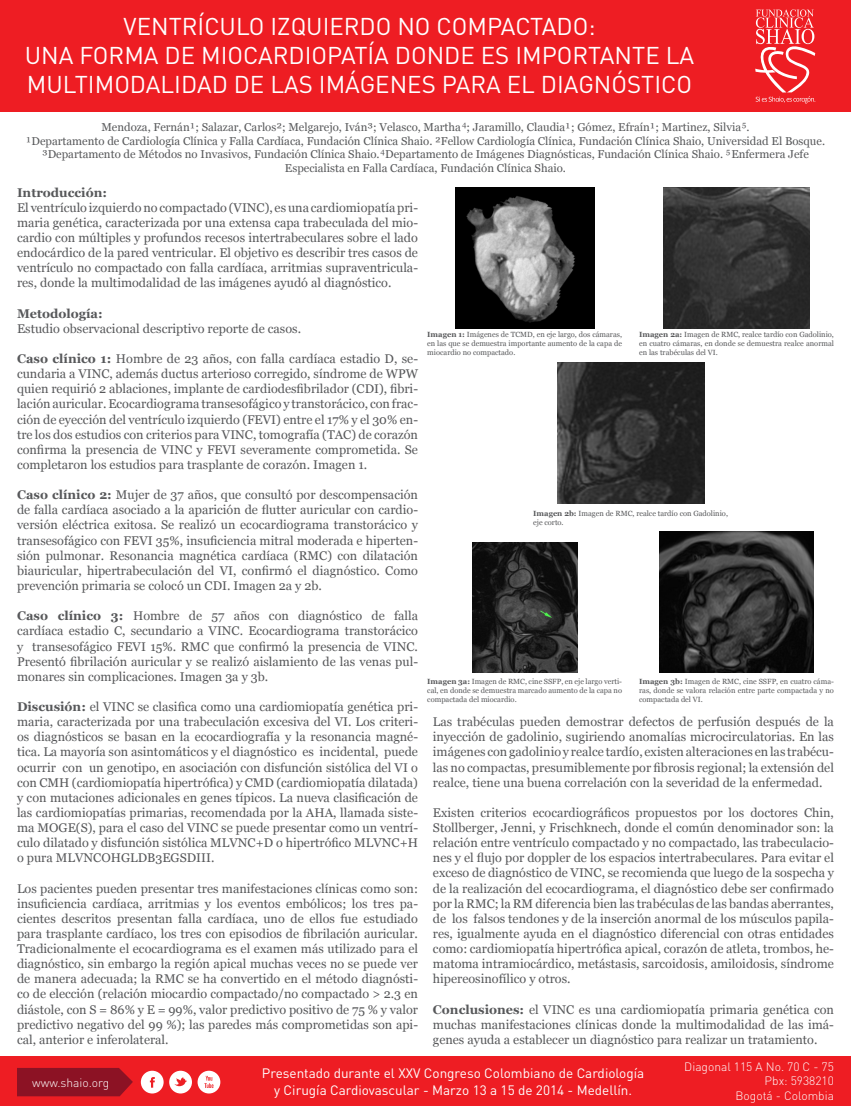
<style>
.page{position:relative;width:851px;height:1106px;background:#fff}
.page>*{position:absolute;margin:0;border:0;box-sizing:border-box;transform-origin:0 0}
.t1{font:24px/28.8px "DIN Pro";color:#fff}
.t2{font:13.5px/16.2px "DIN Pro";color:#fff;text-align:center}
.t3{font:12.6px/15.1px "Georgia";color:#57585a;text-align:justify}
.t4{font:700 12.6px "Georgia";color:#57585a}
.t5{font:300 12px "DIN Pro";color:#fff}
.t6{font:11.4px/13.7px "Georgia";color:#57585a;text-align:center}
.t7{font:7.8px "Georgia";color:#57585a}
.t8{font:7.5px/9px "Georgia";color:#57585a;text-align:justify}
.s1{font-weight:700}
</style>
<div class="page">
<div style="left:0;top:0;width:850px;height:112px;background:#ee1d23"></div>
<div style="left:0;top:1056px;width:850px;height:50px;background:#ee1d23"></div>
<img style="left:455px;top:187px;width:139px;height:142px">
<img style="left:663px;top:187px;width:146px;height:142px">
<img style="left:557px;top:362px;width:147px;height:142px">
<img style="left:472px;top:542px;width:105px;height:131px">
<img style="left:659px;top:532px;width:154px;height:141px">
<svg style="left:755px;top:9px;width:60px;height:94px"></svg>
<div style="left:17px;top:1068px;width:116px;height:28px;background:#8c1224"></div>
<div style="left:197px;top:1070px;width:23px;height:23px;background:#fff;border-radius:50%"></div>
<svg style="left:204px;top:1075px;width:9px;height:13px"></svg>
<div style="left:169px;top:1070px;width:23px;height:23px;background:#fff;border-radius:50%"></div>
<svg style="left:174px;top:1077px;width:13px;height:9px"></svg>
<div style="left:141px;top:1070px;width:23px;height:23px;background:#fff;border-radius:50%"></div>
<svg style="left:150px;top:1077px;width:5px;height:10px"></svg>
<p class="t1" style="left:123px;top:11px;width:473px">VENTRÍCULO IZQUIERDO NO COMPACTADO:</p>
<p class="t1" style="left:25px;top:40px;width:670px">UNA FORMA DE MIOCARDIOPATÍA DONDE ES IMPORTANTE LA<br>MULTIMODALIDAD DE LAS IMÁGENES PARA EL DIAGNÓSTICO</p>
<p class="t6" style="left:101px;top:120px;width:649px">Mendoza, Fernán¹; Salazar, Carlos²; Melgarejo, Iván³; Velasco, Martha ; Jaramillo, Claudia¹; Gómez, Efraín¹; Martinez, Silvia .</p>
<p class="t6" style="left:26px;top:134px;width:800px">¹Departamento de Cardiología Clínica y Falla Cardíaca, Fundación Clínica Shaio. ²Fellow Cardiología Clínica, Fundación Clínica Shaio, Universidad El Bosque.<br>³Departamento de Métodos no Invasivos, Fundación Clínica Shaio. Departamento de Imágenes Diagnósticas, Fundación Clínica Shaio. Enfermera Jefe<br>Especialista en Falla Cardíaca, Fundación Clínica Shaio.</p>
<p class="t4" style="left:17px;top:184px;width:91px">Introducción:</p>
<p class="t3" style="left:17px;top:200px;width:402px">El ventrículo izquierdo no compactado (VINC), es una cardiomiopatía pri&shy;maria genética, caracterizada por una extensa capa trabeculada del mio&shy;cardio con múltiples y profundos recesos intertrabeculares sobre el lado endocárdico de la pared ventricular. El objetivo es describir tres casos de ventrículo no compactado con falla cardíaca, arritmias supraventricula&shy;res, donde la multimodalidad de las imágenes ayudó al diagnóstico.</p>
<p class="t4" style="left:17px;top:305px;width:87px">Metodología:</p>
<p class="t3" style="left:17px;top:321px;width:285px">Estudio observacional descriptivo reporte de casos.</p>
<p class="t3" style="left:17px;top:351px;width:402px"><span class="s1">Caso clínico 1:</span> Hombre de 23 años, con falla cardíaca estadio D, se&shy;cundaria a VINC, además ductus arterioso corregido, síndrome de WPW quien requirió 2 ablaciones, implante de cardiodesfibrilador (CDI), fibri&shy;lación auricular. Ecocardiograma transesofágico y transtorácico, con frac&shy;ción de eyección del ventrículo izquierdo (FEVI) entre el 17% y el 30% en&shy;tre los dos estudios con criterios para VINC, tomografía (TAC) de corazón confirma la presencia de VINC y FEVI severamente comprometida. Se completaron los estudios para trasplante de corazón. Imagen 1.</p>
<p class="t3" style="left:17px;top:487px;width:402px"><span class="s1">Caso clínico 2:</span> Mujer de 37 años, que consultó por descompensación de falla cardíaca asociado a la aparición de flutter auricular con cardio&shy;versión eléctrica exitosa. Se realizó un ecocardiograma transtorácico y transesofágico con FEVI 35%, insuficiencia mitral moderada e hiperten&shy;sión pulmonar. Resonancia magnética cardíaca (RMC) con dilatación biauricular, hipertrabeculación del VI, confirmó el diagnóstico. Como prevención primaria se colocó un CDI. Imagen 2a y 2b.</p>
<p class="t3" style="left:17px;top:608px;width:402px"><span class="s1">Caso clínico 3:</span> Hombre de 57 años con diagnóstico de falla cardíaca estadio C, secundario a VINC. Ecocardiograma transtorácico y transesofágico FEVI 15%. RMC que confirmó la presencia de VINC.<br>Presentó fibrilación auricular y se realizó aislamiento de las venas pul&shy;monares sin complicaciones. Imagen 3a y 3b.</p>
<p class="t3" style="left:17px;top:699px;width:402px"><span class="s1">Discusión:</span> el VINC se clasifica como una cardiomiopatía genética pri&shy;maria, caracterizada por una trabeculación excesiva del VI. Los criteri&shy;os diagnósticos se basan en la ecocardiografía y la resonancia magné&shy;tica. La mayoría son asintomáticos y el diagnóstico es incidental, puede ocurrir con un genotipo, en asociación con disfunción sistólica del VI o con CMH (cardiomiopatía hipertrófica) y CMD (cardiomiopatía dilatada) y con mutaciones adicionales en genes típicos. La nueva clasificación de las cardiomiopatías primarias, recomendada por la AHA, llamada siste&shy;ma MOGE(S), para el caso del VINC se puede presentar como un ventrí&shy;culo dilatado y disfunción sistólica MLVNC+D o hipertrófico MLVNC+H o pura MLVNCOHGLDB3EGSDIII.</p>
<p class="t3" style="left:17px;top:881px;width:402px">Los pacientes pueden presentar tres manifestaciones clínicas como son: insuficiencia cardíaca, arritmias y los eventos embólicos; los tres pa&shy;cientes descritos presentan falla cardíaca, uno de ellos fue estudiado para trasplante cardíaco, los tres con episodios de fibrilación auricular.<br>Tradicionalmente el ecocardiograma es el examen más utilizado para el diagnóstico, sin embargo la región apical muchas veces no se puede ver de manera adecuada; la RMC se ha convertido en el método diagnósti&shy;co de elección (relación miocardio compactado/no compactado &gt; 2.3 en diástole, con S = 86% y E = 99%, valor predictivo positivo de 75 % y valor predictivo negativo del 99 %); las paredes más comprometidas son api&shy;cal, anterior e inferolateral.</p>
<p class="t7" style="left:462px;top:119px;width:6px">4</p>
<p class="t7" style="left:742px;top:119px;width:6px">5</p>
<p class="t7" style="left:380px;top:147px;width:6px">4</p>
<p class="t7" style="left:726px;top:146px;width:6px">5</p>
<p class="t8" style="left:427px;top:330px;width:196px"><span class="s1">Imagen 1:</span> Imágenes de TCMD, en eje largo, dos cámaras, en las que se demuestra importante aumento de la capa de miocardio no compactado.</p>
<p class="t8" style="left:639px;top:330px;width:196px"><span class="s1">Imagen 2a:</span> Imagen de RMC, realce tardío con Gadolinio, en cuatro cámaras, en donde se demuestra realce anormal en las trabéculas del VI.</p>
<p class="t8" style="left:533px;top:509px;width:196px"><span class="s1">Imagen 2b:</span> Imagen de RMC, realce tardío con Gadolinio, eje corto.</p>
<p class="t8" style="left:427px;top:676px;width:196px"><span class="s1">Imagen 3a:</span> Imagen de RMC, cine SSFP, en eje largo verti&shy;cal, en donde se demuestra marcado aumento de la capa no compactada del miocardio.</p>
<p class="t8" style="left:639px;top:676px;width:196px"><span class="s1">Imagen 3b:</span> Imagen de RMC, cine SSFP, en cuatro cáma&shy;ras, donde se valora relación entre parte compactada y no compactada del VI.</p>
<p class="t3" style="left:433px;top:714px;width:402px">Las trabéculas pueden demostrar defectos de perfusión después de la inyección de gadolinio, sugiriendo anomalías microcirculatorias. En las imágenes con gadolinio y realce tardío, existen alteraciones en las trabécu&shy;las no compactas, presumiblemente por fibrosis regional; la extensión del realce, tiene una buena correlación con la severidad de la enfermedad.</p>
<p class="t3" style="left:433px;top:805px;width:402px">Existen criterios ecocardiográficos propuestos por los doctores Chin, Stollberger, Jenni, y Frischknech, donde el común denominador son: la relación entre ventrículo compactado y no compactado, las trabeculacio&shy;nes y el flujo por doppler de los espacios intertrabeculares. Para evitar el exceso de diagnóstico de VINC, se recomienda que luego de la sospecha y de la realización del ecocardiograma, el diagnóstico debe ser confirmado por la RMC; la RM diferencia bien las trabéculas de las bandas aberrantes, de los falsos tendones y de la inserción anormal de los músculos papila&shy;res, igualmente ayuda en el diagnóstico diferencial con otras entidades como: cardiomiopatía hipertrófica apical, corazón de atleta, trombos, he&shy;matoma intramiocárdico, metástasis, sarcoidosis, amiloidosis, síndrome hipereosinofílico y otros.</p>
<p class="t3" style="left:433px;top:1001px;width:402px"><span class="s1">Conclusiones:</span> el VINC es una cardiomiopatía primaria genética con muchas manifestaciones clínicas donde la multimodalidad de las imá&shy;genes ayuda a establecer un diagnóstico para realizar un tratamiento.</p>
<p class="t5" style="left:32px;top:1074px;width:79px">www.shaio.org</p>
<p class="t2" style="left:262px;top:1064px;width:384px">Presentado durante el XXV Congreso Colombiano de Cardiología y Cirugía Cardiovascular - Marzo 13 a 15 de 2014 - Medellín.</p>
<p class="t5" style="left:684px;top:1058px;width:151px">Diagonal 115 A No. 70 C - 75</p>
<p class="t5" style="left:764px;top:1072px;width:71px">Pbx: 5938210</p>
<p class="t5" style="left:735px;top:1087px;width:100px">Bogotá - Colombia</p>
</div>
